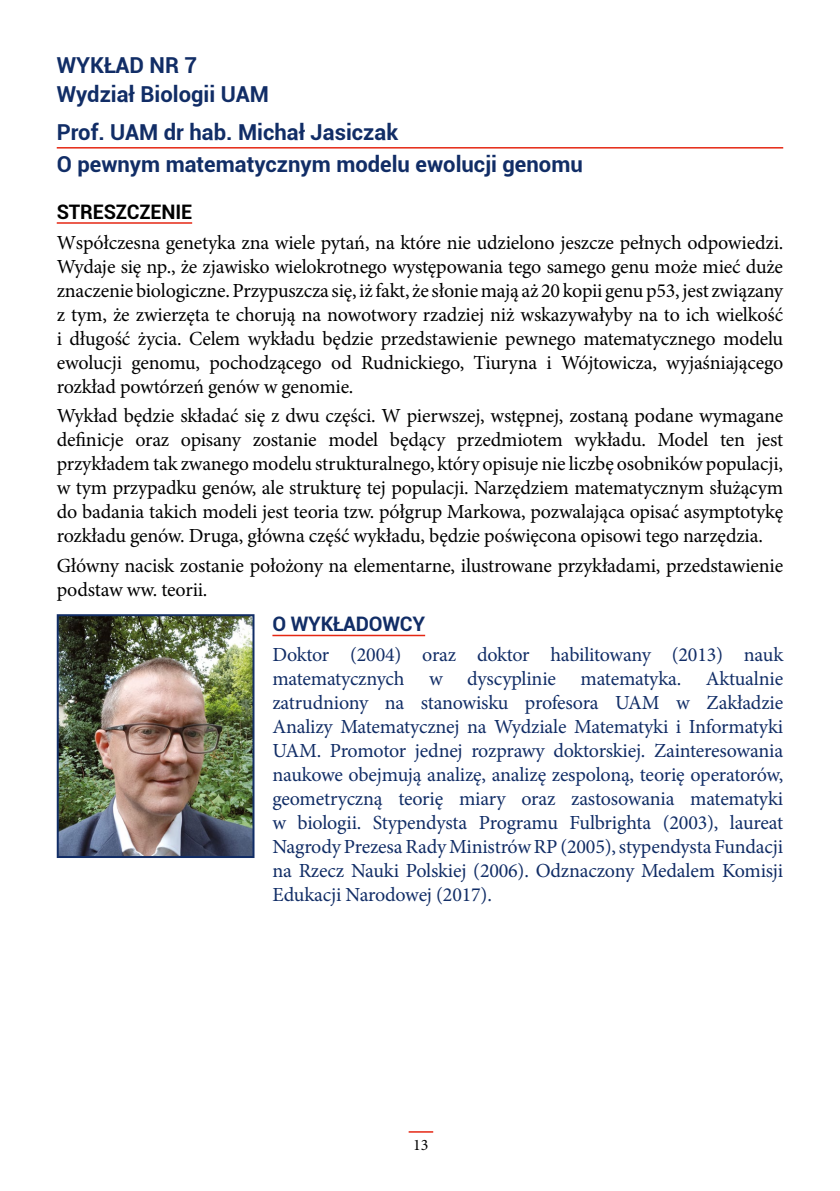
<style>
.page{position:relative;width:840px;height:1191px;background:#fff}
.page>*{position:absolute;margin:0;border:0;box-sizing:border-box;transform-origin:0 0}
.tytul_wykładu{font:700 22px "Roboto";color:#112d66}
.Wykladowca{font:700 22px "Roboto";color:#112d66}
.na_wydziale{font:700 22px "Roboto";color:#112d66}
.Wykład_nr{font:700 22px "Roboto";color:#112d66}
.tekst_odstep_nad_1_m{font:20px/24px "Minion Pro";letter-spacing:-.01em;color:#000;text-align:justify}
.Owykładowcy_treść{font:20px/24px "Minion Pro";letter-spacing:-.01em;color:#112d66;text-align:justify}
.tekst_z_wyróznieneim{font:700 20px "Roboto";letter-spacing:-.01em;color:#000}
.O_wykladowcy{font:700 20px "Roboto";letter-spacing:-.01em;color:#112d66}
.t1{font:16px "Minion Pro";color:#000}
</style>
<div class="page">
<svg style="left:408px;top:1131px;width:25px;height:1px"></svg>
<img style="left:60px;top:617px;width:191px;height:238px">
<div style="left:57px;top:614px;width:197px;height:244px;border:2px solid #112d66"></div>
<hr style="left:57px;top:147px;width:725px;height:2px;background:#e52713">
<hr style="left:57px;top:222px;width:135px;height:2px;background:#e52713">
<hr style="left:272px;top:635px;width:153px;height:1px;background:#e52713">
<p class="Wykład_nr" style="left:57px;top:50px;width:142px">WYKŁAD NR 7</p>
<p class="na_wydziale" style="left:57px;top:79px;width:213px">Wydział Biologii UAM</p>
<p class="Wykladowca" style="left:57px;top:117px;width:343px">Prof. UAM dr hab. Michał Jasiczak</p>
<p class="tytul_wykładu" style="left:57px;top:149px;width:527px">O pewnym matematycznym modelu ewolucji genomu</p>
<p class="tekst_z_wyróznieneim" style="left:57px;top:198px;width:137px">STRESZCZENIE</p>
<p class="tekst_odstep_nad_1_m" style="left:57px;top:230px;width:727px">Współczesna genetyka zna wiele pytań, na które nie udzielono jeszcze pełnych odpowiedzi.<br>Wydaje się np., że zjawisko wielokrotnego występowania tego samego genu może mieć duże znaczenie biologiczne. Przypuszcza się, iż fakt, że słonie mają aż 20 kopii genu p53, jest związany z tym, że zwierzęta te chorują na nowotwory rzadziej niż wskazywałyby na to ich wielkość i długość życia. Celem wykładu będzie przedstawienie pewnego matematycznego modelu ewolucji genomu, pochodzącego od Rudnickiego, Tiuryna i Wójtowicza, wyjaśniającego rozkład powtórzeń genów w genomie.</p>
<p class="tekst_odstep_nad_1_m" style="left:57px;top:404px;width:727px">Wykład będzie składać się z dwu części. W pierwszej, wstępnej, zostaną podane wymagane definicje oraz opisany zostanie model będący przedmiotem wykładu. Model ten jest przykładem tak zwanego modelu strukturalnego, który opisuje nie liczbę osobników populacji, w tym przypadku genów, ale strukturę tej populacji. Narzędziem matematycznym służącym do badania takich modeli jest teoria tzw. półgrup Markowa, pozwalająca opisać asymptotykę rozkładu genów. Druga, główna część wykładu, będzie poświęcona opisowi tego narzędzia.</p>
<p class="tekst_odstep_nad_1_m" style="left:57px;top:554px;width:727px">Główny nacisk zostanie położony na elementarne, ilustrowane przykładami, przedstawienie podstaw ww. teorii.</p>
<p class="O_wykladowcy" style="left:272px;top:610px;width:154px">O WYKŁADOWCY</p>
<p class="Owykładowcy_treść" style="left:272px;top:643px;width:512px">Doktor (2004) oraz doktor habilitowany (2013) nauk matematycznych w dyscyplinie matematyka. Aktualnie zatrudniony na stanowisku profesora UAM w Zakładzie Analizy Matematycznej na Wydziale Matematyki i Informatyki UAM. Promotor jednej rozprawy doktorskiej. Zainteresowania naukowe obejmują analizę, analizę zespoloną, teorię operatorów, geometryczną teorię miary oraz zastosowania matematyki w biologii. Stypendysta Programu Fulbrighta (2003), laureat Nagrody Prezesa Rady Ministrów RP (2005), stypendysta Fundacji na Rzecz Nauki Polskiej (2006). Odznaczony Medalem Komisji Edukacji Narodowej (2017).</p>
<p class="t1" style="left:413px;top:1133px;width:17px">13</p>
</div>
